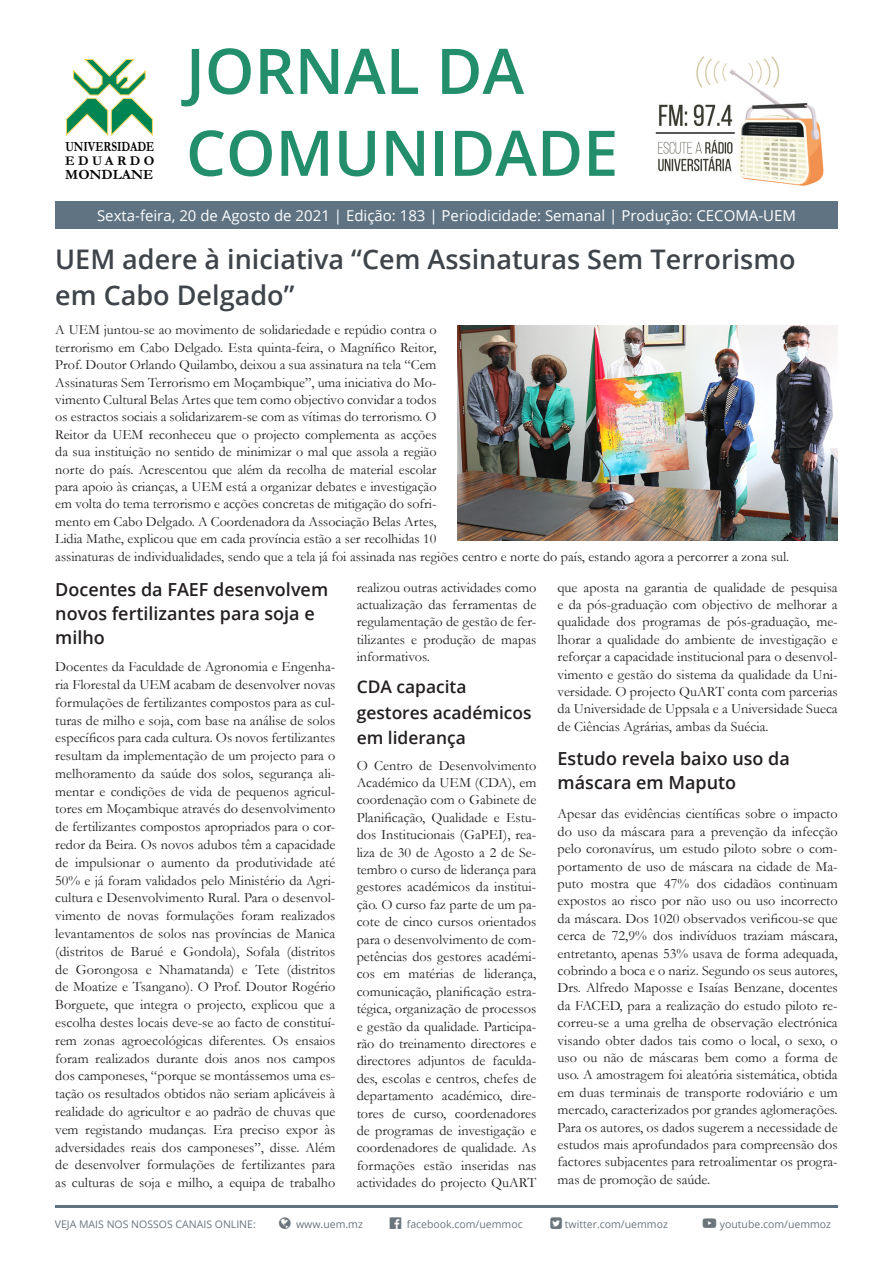
<style>
.page{position:relative;width:893px;height:1263px;background:#fff}
.page>*{position:absolute;margin:0;border:0;box-sizing:border-box;transform-origin:0 0}
.t1{font:600 63px "Open Sans";color:#238e6b}
.t2{font:600 27px/36px "Open Sans";color:#3e4449}
.t3{font:600 18px/24px "Open Sans";color:#231f20}
.t4{font:600 17.4px/25.5px "Open Sans";color:#231f20}
.t5{font:15px "Open Sans";color:#fff}
.t6{font:14.25px/17.4px "Garamond";color:#231f20;text-align:justify}
.t7{font:700 14.25px "Garamond";color:#000}
.t8{font:14.1px/17.4px "Garamond";color:#231f20}
.t9{font:700 14.1px "Garamond";color:#000;scale:.8 1}
.t10{font:700 13.5px "Garamond";letter-spacing:.255em;color:#000}
.t11{font:10.5px "Open Sans";color:#6b757c}
</style>
<div class="page">
<img style="left:655px;top:56px;width:169px;height:130px">
<svg style="left:66px;top:59px;width:87px;height:77px"></svg>
<hr style="left:55px;top:1205px;width:783px;height:2px;background:#5e7282">
<div style="left:55px;top:201px;width:783px;height:28px;background:#607382"></div>
<img style="left:458px;top:325px;width:380px;height:215px">
<p class="t9" style="left:65px;top:137px;width:113px">UNIVERSIDADE</p>
<p class="t10" style="left:65px;top:151px;width:91px">EDUARDO</p>
<p class="t7" style="left:65px;top:165px;width:90px">MONDLANE</p>
<p class="t1" style="left:186px;top:28px;width:340px">JORNAL DA</p>
<p class="t1" style="left:186px;top:110px;width:434px">COMUNIDADE</p>
<p class="t5" style="left:97px;top:205px;width:700px">Sexta-feira, 20 de Agosto de 2021 | Edição: 183 | Periodicidade: Semanal | Produção: CECOMA-UEM</p>
<h2 class="t2" style="left:55px;top:240px;width:742px">UEM adere à iniciativa “Cem Assinaturas Sem Terrorismo em Cabo Delgado”</h2>
<p class="t8" style="left:55px;top:321px;width:736px">A UEM juntou-se ao movimento de solidariedade e repúdio contra o<br>terrorismo em Cabo Delgado. Esta quinta-feira, o Magnífico Reitor,<br>Prof. Doutor Orlando Quilambo, deixou a sua assinatura na tela “Cem<br>Assinaturas Sem Terrorismo em Moçambique”, uma iniciativa do Mo-<br>vimento Cultural Belas Artes que tem como objectivo convidar a todos<br>os estractos sociais a solidarizarem-se com as vítimas do terrorismo. O<br>Reitor da UEM reconheceu que o projecto complementa as acções<br>da sua instituição no sentido de minimizar o mal que assola a região<br>norte do país. Acrescentou que além da recolha de material escolar<br>para apoio às crianças, a UEM está a organizar debates e investigação<br>em volta do tema terrorismo e acções concretas de mitigação do sofri-<br>mento em Cabo Delgado. A Coordenadora da Associação Belas Artes,<br>Lidia Mathe, explicou que em cada província estão a ser recolhidas 10<br>assinaturas de individualidades, sendo que a tela já foi assinada nas regiões centro e norte do país, estando agora a percorrer a zona sul.</p>
<h2 class="t3" style="left:55px;top:577px;width:274px">Docentes da FAEF desenvolvem novos fertilizantes para soja e milho</h2>
<p class="t6" style="left:55px;top:657px;width:282px;line-height:17.9px">Docentes da Faculdade de Agronomia e Engenha&shy;ria Florestal da UEM acabam de desenvolver novas formulações de fertilizantes compostos para as cul&shy;turas de milho e soja, com base na análise de solos específicos para cada cultura. Os novos fertilizantes resultam da implementação de um projecto para o melhoramento da saúde dos solos, segurança ali&shy;mentar e condições de vida de pequenos agricul&shy;tores em Moçambique através do desenvolvimento de fertilizantes compostos apropriados para o cor&shy;redor da Beira. Os novos adubos têm a capacidade de impulsionar o aumento da produtividade até 50% e já foram validados pelo Ministério da Agri&shy;cultura e Desenvolvimento Rural. Para o desenvol&shy;vimento de novas formulações foram realizados levantamentos de solos nas províncias de Manica (distritos de Barué e Gondola), Sofala (distritos de Gorongosa e Nhamatanda) e Tete (distritos de Moatize e Tsangano). O Prof. Doutor Rogério Borguete, que integra o projecto, explicou que a escolha destes locais deve-se ao facto de constituí&shy;rem zonas agroecológicas diferentes. Os ensaios foram realizados durante dois anos nos campos dos camponeses, “porque se montássemos uma es&shy;tação os resultados obtidos não seriam aplicáveis à realidade do agricultor e ao padrão de chuvas que vem registando mudanças. Era preciso expor às adversidades reais dos camponeses”, disse. Além de desenvolver formulações de fertilizantes para as culturas de soja e milho, a equipa de trabalho</p>
<p class="t6" style="left:357px;top:578px;width:181px">realizou outras actividades como actualização das ferramentas de regulamentação de gestão de fer&shy;tilizantes e produção de mapas informativos.</p>
<h2 class="t4" style="left:357px;top:674px;width:177px">CDA capacita gestores académicos em liderança</h2>
<p class="t6" style="left:357px;top:756px;width:181px">O Centro de Desenvolvimento Académico da UEM (CDA), em coordenação com o Gabinete de Planificação, Qualidade e Estu&shy;dos Institucionais (GaPEI), rea&shy;liza de 30 de Agosto a 2 de Se&shy;tembro o curso de liderança para gestores académicos da institui&shy;ção. O curso faz parte de um pa&shy;cote de cinco cursos orientados para o desenvolvimento de com&shy;petências dos gestores académi&shy;cos em matérias de liderança, comunicação, planificação estra&shy;tégica, organização de processos e gestão da qualidade. Participa&shy;rão do treinamento directores e directores adjuntos de faculda&shy;des, escolas e centros, chefes de departamento académico, dire&shy;tores de curso, coordenadores de programas de investigação e coordenadores de qualidade. As formações estão inseridas nas actividades do projecto QuART</p>
<p class="t6" style="left:558px;top:578px;width:282px">que aposta na garantia de qualidade de pesquisa e da pós-graduação com objectivo de melhorar a qualidade dos programas de pós-graduação, me&shy;lhorar a qualidade do ambiente de investigação e reforçar a capacidade institucional para o desenvol&shy;vimento e gestão do sistema da qualidade da Uni&shy;versidade. O projecto QuART conta com parcerias da Universidade de Uppsala e a Universidade Sueca de Ciências Agrárias, ambas da Suécia.</p>
<h2 class="t3" style="left:558px;top:746px;width:234px">Estudo revela baixo uso da máscara em Maputo</h2>
<p class="t6" style="left:558px;top:805px;width:282px">Apesar das evidências científicas sobre o impacto do uso da máscara para a prevenção da infecção pelo coronavírus, um estudo piloto sobre o com&shy;portamento de uso de máscara na cidade de Ma&shy;puto mostra que 47% dos cidadãos continuam expostos ao risco por não uso ou uso incorrecto da máscara. Dos 1020 observados verificou-se que cerca de 72,9% dos indivíduos traziam máscara, entretanto, apenas 53% usava de forma adequada, cobrindo a boca e o nariz. Segundo os seus autores, Drs. Alfredo Maposse e Isaías Benzane, docentes da FACED, para a realização do estudo piloto re&shy;correu-se a uma grelha de observação electrónica visando obter dados tais como o local, o sexo, o uso ou não de máscaras bem como a forma de uso. A amostragem foi aleatória sistemática, obtida em duas terminais de transporte rodoviário e um mercado, caracterizados por grandes aglomerações.<br>Para os autores, os dados sugerem a necessidade de estudos mais aprofundados para compreensão dos factores subjacentes para retroalimentar os progra&shy;mas de promoção de saúde.</p>
<p class="t11" style="left:55px;top:1217px;width:202px">VEJA MAIS NOS NOSSOS CANAIS ONLINE:</p>
<p class="t11" style="left:296px;top:1217px;width:68px">www.uem.mz</p>
<p class="t11" style="left:407px;top:1217px;width:117px">facebook.com/uemmoc</p>
<p class="t11" style="left:565px;top:1217px;width:104px">twitter.com/uemmoz</p>
<p class="t11" style="left:720px;top:1217px;width:113px">youtube.com/uemmoz</p>
</div>
